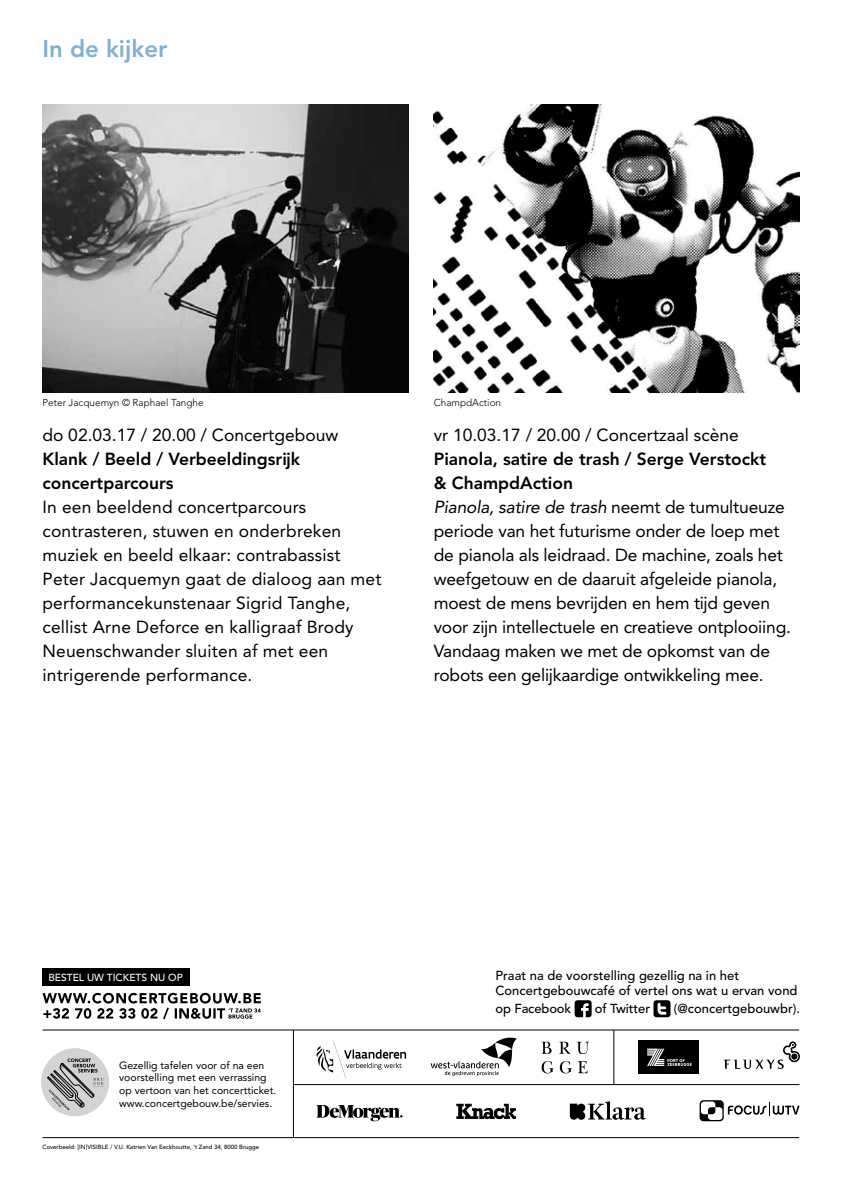
<style>
.page{position:relative;width:842px;height:1191px;background:#fff}
.page>*{position:absolute;margin:0;border:0;box-sizing:border-box;transform-origin:0 0}
.t1{font:800 24px "Avenir LT Pro";color:#80b0d4}
.t2{font:17.4px/24px "Avenir LT Pro";color:#000}
.t3{font:800 17.4px/24px "Avenir LT Pro";color:#000}
.t4{font:500 13px/15px "Avenir LT Pro";color:#000}
.t5{font:10.6px/12.6px "Avenir LT Pro";color:#000}
.t6{font:500 10.2px "Avenir LT Pro";color:#fff}
.t7{font:300 10px "Avenir LT Pro";color:#000}
.t8{font:500 6px "Avenir LT Pro";color:#000}
.s1{font-weight:800}
.s2{font-style:italic}
</style>
<div class="page">
<svg style="left:575px;top:1000px;width:17px;height:17px"></svg>
<svg style="left:653px;top:1000px;width:17px;height:17px"></svg>
<hr style="left:43px;top:1137px;width:756px;height:1px;background:#000">
<hr style="left:294px;top:1084px;width:505px;height:1px;background:#000">
<hr style="left:43px;top:1029px;width:756px;height:1px;background:#000">
<hr style="left:613px;top:1030px;width:1px;height:54px;background:#000">
<hr style="left:293px;top:1030px;width:1px;height:107px;background:#000">
<svg style="left:541px;top:1041px;width:11px;height:12px"></svg>
<svg style="left:559px;top:1041px;width:11px;height:12px"></svg>
<svg style="left:577px;top:1041px;width:12px;height:13px"></svg>
<svg style="left:542px;top:1061px;width:12px;height:12px"></svg>
<svg style="left:560px;top:1061px;width:12px;height:12px"></svg>
<svg style="left:578px;top:1061px;width:9px;height:12px"></svg>
<svg style="left:724px;top:1041px;width:76px;height:28px"></svg>
<div style="left:639px;top:1040px;width:60px;height:34px;background:#000"></div>
<svg style="left:647px;top:1048px;width:45px;height:18px"></svg>
<svg style="left:570px;top:1101px;width:76px;height:18px"></svg>
<svg style="left:456px;top:1103px;width:60px;height:17px"></svg>
<svg style="left:700px;top:1100px;width:99px;height:21px"></svg>
<div style="left:41px;top:1048px;width:68px;height:68px;background:#d3d3d2;border-radius:50%"></div>
<svg style="left:47px;top:1058px;width:57px;height:52px"></svg>
<svg style="left:43px;top:992px;width:218px;height:27px"></svg>
<div style="left:43px;top:968px;width:147px;height:18px;background:#000"></div>
<svg style="left:431px;top:1037px;width:86px;height:39px"></svg>
<svg style="left:316px;top:1040px;width:90px;height:38px"></svg>
<svg style="left:316px;top:1105px;width:86px;height:16px"></svg>
<img style="left:43px;top:105px;width:365px;height:288px">
<img style="left:434px;top:105px;width:365px;height:288px">
<h1 class="t1" style="left:43px;top:34px;width:126px">In de kijker</h1>
<p class="t7" style="left:43px;top:397px;width:163px">Peter Jacquemyn © Raphael Tanghe</p>
<p class="t7" style="left:434px;top:397px;width:69px">ChampdAction</p>
<p class="t2" style="left:43px;top:422px;width:297px">do 02.03.17 / 20.00 / Concertgebouw</p>
<p class="t3" style="left:43px;top:447px;width:259px">Klank / Beeld / Verbeeldingsrijk concertparcours</p>
<p class="t2" style="left:43px;top:494px;width:341px">In een beeldend concertparcours contrasteren, stuwen en onderbreken muziek en beeld elkaar: contrabassist Peter Jacquemyn gaat de dialoog aan met performancekunstenaar Sigrid Tanghe, cellist Arne Deforce en kalligraaf Brody Neuenschwander sluiten af met een intrigerende performance.</p>
<p class="t2" style="left:434px;top:423px;width:307px">vr 10.03.17 / 20.00 / Concertzaal scène</p>
<p class="t2" style="left:434px;top:447px;width:359px"><span class="s1">Pianola, satire de trash / Serge Verstockt<br>&amp; ChampdAction<br></span><span class="s2">Pianola, satire de trash</span> neemt de tumultueuze periode van het futurisme onder de loep met de pianola als leidraad. De machine, zoals het weefgetouw en de daaruit afgeleide pianola, moest de mens bevrijden en hem tijd geven voor zijn intellectuele en creatieve ontplooiing.<br>Vandaag maken we met de opkomst van de robots een gelijkaardige ontwikkeling mee.</p>
<p class="t6" style="left:48px;top:971px;width:136px">BESTEL UW TICKETS NU OP</p>
<p class="t5" style="left:119px;top:1058px;width:159px">Gezellig tafelen voor of na een voorstelling met een verrassing op vertoon van het concertticket. www.concertgebouw.be/servies.</p>
<p class="t8" style="left:43px;top:1143px;width:218px">Coverbeeld: [IN]VISIBLE / V.U. Katrien Van Eeckhoutte, ’t Zand 34, 8000 Brugge</p>
<p class="t4" style="left:495px;top:968px;width:304px">Praat na de voorstelling gezellig na in het<br>Concertgebouwcafé of vertel ons wat u ervan vond</p>
<p class="t4" style="left:495px;top:1001px;width:77px">op Facebook</p>
<p class="t4" style="left:595px;top:1001px;width:57px">of Twitter</p>
<p class="t4" style="left:674px;top:1001px;width:128px">(@concertgebouwbr).</p>
</div>
